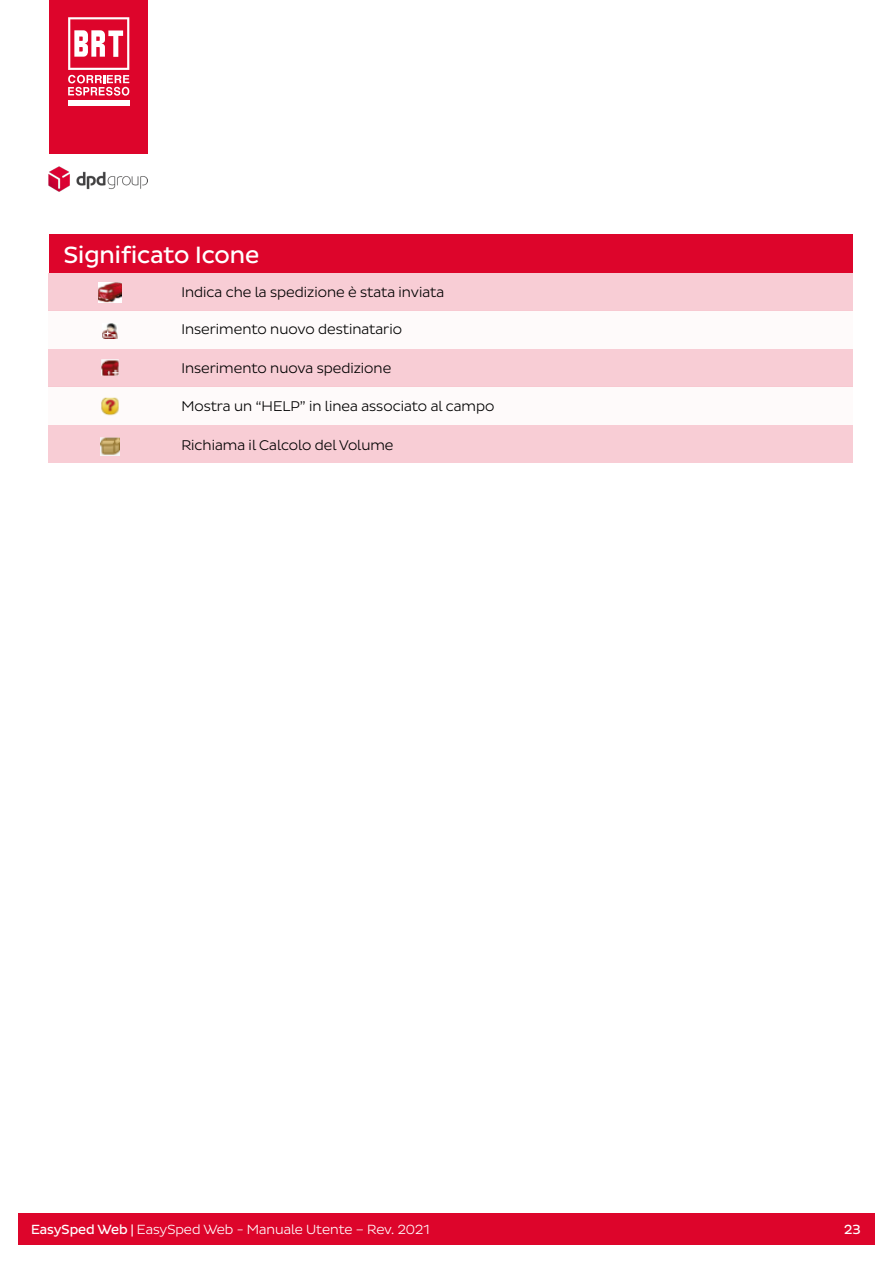
<style>
.page{position:relative;width:893px;height:1263px;background:#fff}
.page>*{position:absolute;margin:0;border:0;box-sizing:border-box;transform-origin:0 0}
.t1{font:24px "Pluto Sans DPD Regular";color:#fff}
.t2{font:14.25px "Pluto Sans DPD Light";color:#000}
.t3{font:13.5px "Pluto Sans DPD Light";color:#fff}
.t4{font:13.5px "Pluto Sans DPD Regular";color:#fff}
.s1{font-family:"Pluto Sans DPD Regular"}
</style>
<div class="page">
<div style="left:49px;top:0;width:99px;height:153px;background:#dd052b"></div>
<div style="left:68px;top:101px;width:61px;height:5px;background:#fff"></div>
<svg style="left:68px;top:17px;width:61px;height:79px"></svg>
<img style="left:49px;top:166px;width:99px;height:26px">
<div style="left:18px;top:1213px;width:857px;height:32px;background:#dd052b"></div>
<div style="left:49px;top:235px;width:804px;height:38px;background:#dd052b"></div>
<div style="left:48px;top:349px;width:805px;height:37px;background:#f8cdd5"></div>
<div style="left:48px;top:425px;width:805px;height:38px;background:#f8cdd5"></div>
<div style="left:48px;top:273px;width:805px;height:37px;background:#f8cdd5"></div>
<div style="left:48px;top:386px;width:805px;height:39px;background:#fefafa"></div>
<div style="left:48px;top:310px;width:805px;height:39px;background:#fefafa"></div>
<img style="left:99px;top:282px;width:22px;height:21px">
<img style="left:103px;top:324px;width:14px;height:14px">
<img style="left:101px;top:397px;width:18px;height:19px">
<img style="left:101px;top:437px;width:19px;height:18px">
<img style="left:101px;top:360px;width:18px;height:16px">
<h1 class="t1" style="left:64px;top:241px;width:197px">Significato Icone</h1>
<p class="t2" style="left:181px;top:284px;width:264px">Indica che la spedizione è stata inviata</p>
<p class="t2" style="left:181px;top:321px;width:222px">Inserimento nuovo destinatario</p>
<p class="t2" style="left:181px;top:360px;width:211px">Inserimento nuova spedizione</p>
<p class="t2" style="left:181px;top:398px;width:314px">Mostra un “HELP” in linea associato al campo</p>
<p class="t2" style="left:181px;top:437px;width:214px">Richiama il Calcolo del Volume</p>
<p class="t3" style="left:31px;top:1222px;width:400px"><span class="s1">EasySped Web |</span> EasySped Web - Manuale Utente – Rev. 2021</p>
<p class="t4" style="left:844px;top:1222px;width:18px">23</p>
</div>
